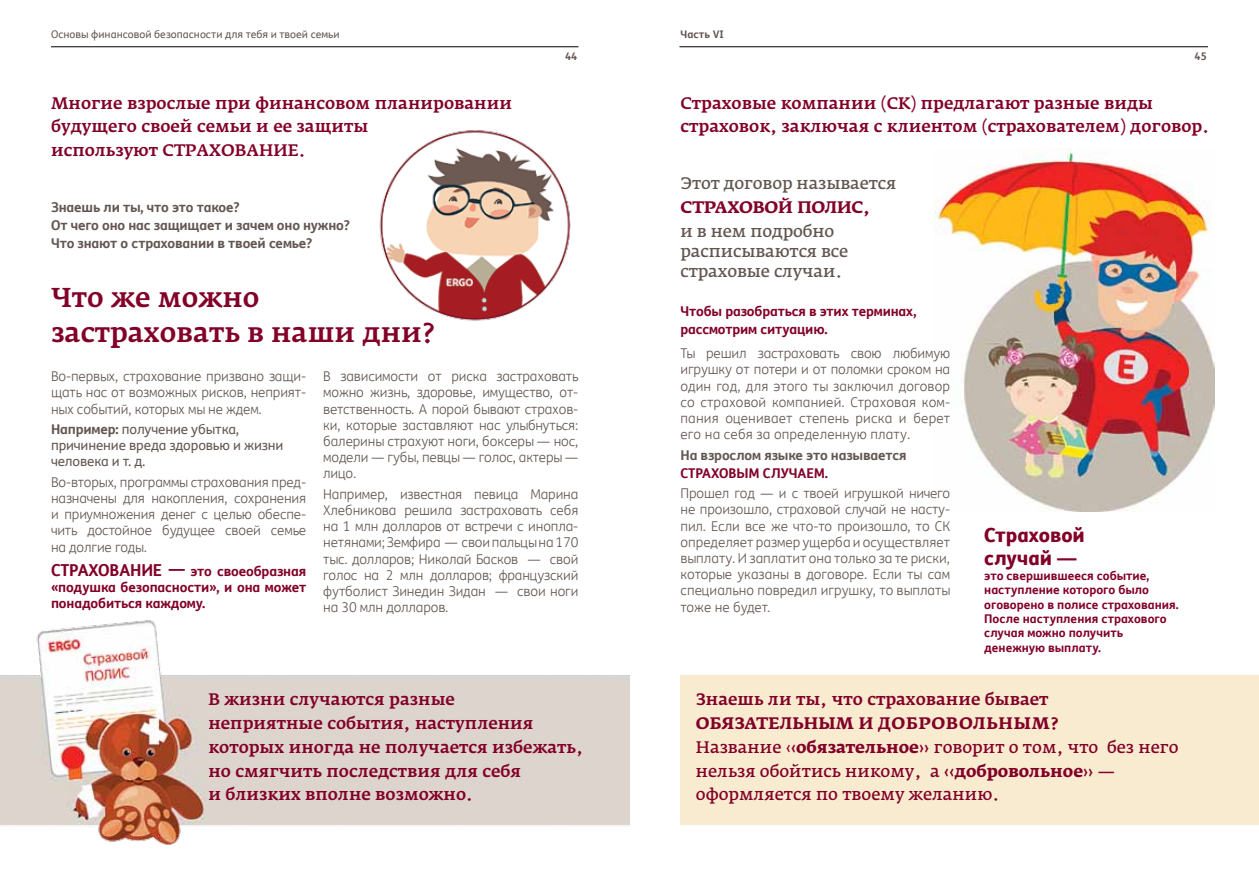
<style>
.page{position:relative;width:1259px;height:893px;background:#fff}
.page>*{position:absolute;margin:0;border:0;box-sizing:border-box;transform-origin:0 0}
.t1{font:500 27px/34.5px "Fedra Serif A Pro";color:#820028}
.t2{font:800 19.5px/23.4px "FS Me Pro";color:#820028}
.t3{font:500 16.5px/24px "Fedra Serif A Pro";color:#820028}
.t4{font:16.5px/23.9px "Fedra Serif A Pro";color:#820028}
.t5{font:16.5px/19.8px "Fedra Serif A Pro";letter-spacing:-.01em;color:#625651}
.t6{font:700 16.5px "Fedra Serif A Pro";letter-spacing:-.01em;color:#820028}
.t7{font:700 16.5px "FS Me Pro";color:#820028}
.t8{font:300 13.5px/16.2px "FS Me Pro";letter-spacing:-.01em;color:#625651;text-align:justify}
.t9{font:700 13.5px/16.2px "FS Me Pro";letter-spacing:-.01em;color:#820028;text-align:justify}
.t10{font:700 13.5px/18px "FS Me Pro";letter-spacing:-.01em;color:#625651}
.t11{font:13.5px/16.2px "FS Me Pro";letter-spacing:-.01em;color:#625651}
.t12{font:700 12px/14.4px "FS Me Pro";color:#820028}
.t13{font:10.5px "FS Me Pro";color:#625651}
.t14{font:700 10.5px "FS Me Pro";color:#625651}
.s1{font-weight:700}
.s2{font-size:16.5px}
</style>
<div class="page">
<hr style="left:51px;top:47px;width:527px;height:1px;background:#000">
<hr style="left:679px;top:47px;width:529px;height:1px;background:#000">
<img style="left:934px;top:150px;width:280px;height:361px">
<img style="left:0;top:620px;width:629px;height:225px">
<img style="left:379px;top:130px;width:192px;height:191px">
<div style="left:680px;top:675px;width:579px;height:150px;background:#f8ebd0"></div>
<p class="t13" style="left:51px;top:27px;width:290px">Основы финансовой безопасности для тебя и твоей семьи</p>
<p class="t14" style="left:680px;top:26px;width:45px">Часть VI</p>
<p class="t14" style="left:565px;top:48px;width:14px">44</p>
<p class="t14" style="left:1194px;top:48px;width:14px">45</p>
<p class="t3" style="left:51px;top:91px;width:462px">Многие взрослые при финансовом планировании будущего своей семьи и ее защиты<br>используют СТРАХОВАНИЕ.</p>
<p class="t3" style="left:680px;top:91px;width:530px">Страховые компании (СК) предлагают разные виды страховок, заключая с клиентом (страхователем) договор.</p>
<p class="t10" style="left:51px;top:198px;width:300px">Знаешь ли ты, что это такое?<br>От чего оно нас защищает и зачем оно нужно?<br>Что знают о страховании в твоей семье?</p>
<h1 class="t1" style="left:51px;top:280px;width:385px">Что же можно застраховать в наши дни?</h1>
<p class="t8" style="left:51px;top:368px;width:255px">Во-первых, страхование призвано защи&shy;щать нас от возможных рисков, неприят&shy;ных событий, которых мы не ждем.</p>
<p class="t11" style="left:51px;top:421px;width:234px"><span class="s1">Например:</span> получение убытка, причинение вреда здоровью и жизни человека и т. д.</p>
<p class="t8" style="left:51px;top:474px;width:257px">Во-вторых, программы страхования пред&shy;назначены для накопления, сохранения и приумножения денег с целью обеспе&shy;чить достойное будущее своей семье на долгие годы.</p>
<p class="t7" style="left:51px;top:557px;width:59px">Страховани</p>
<p class="t9" style="left:51px;top:562px;width:257px;text-indent:102px"><span class="s2">е —</span> это своеобразная «подушка безопасности», и она может понадобиться каждому.</p>
<p class="t8" style="left:323px;top:368px;width:257px;text-align:left">В зависимости от риска застраховать можно жизнь, здоровье, имущество, от-- ветственность. А порой бывают страхов&shy;ки, которые заставляют нас улыбнуться: балерины страхуют ноги, боксеры — нос, модели — губы, певцы — голос, актеры — лицо.</p>
<p class="t8" style="left:323px;top:486px;width:257px">Например, известная певица Марина Хлебникова решила застраховать себя на 1 млн долларов от встречи с инопла&shy;нетянами; Земфира — свои пальцы на 170 тыс. долларов; Николай Басков — свой голос на 2 млн долларов; французский футболист Зинедин Зидан — свои ноги на 30 млн долларов.</p>
<p class="t5" style="left:680px;top:174px;width:217px">Этот договор называется</p>
<p class="t6" style="left:680px;top:197px;width:73px">СТРАХОВОЙ</p>
<p class="t6" style="left:797px;top:197px;width:29px">ПОЛИ</p>
<p class="t6" style="left:851px;top:197px;width:20px">С,</p>
<p class="t5" style="left:680px;top:222px;width:169px">и в нем подробно расписываются все страховые случаи.</p>
<p class="t9" style="left:680px;top:302px;width:237px;line-height:18px">Чтобы разобраться в этих терминах, рассмотрим ситуацию.</p>
<p class="t8" style="left:680px;top:345px;width:271px">Ты решил застраховать свою любимую игрушку от потери и от поломки сроком на один год, для этого ты заключил договор со страховой компанией. Страховая ком&shy;пания оценивает степень риска и берет его на себя за определенную плату.</p>
<p class="t10" style="left:680px;top:445px;width:227px">На взрослом языке это называется</p>
<p class="t9" style="left:680px;top:464px;width:9px">стра</p>
<p class="t9" style="left:711px;top:464px;width:80px">ховым случа</p>
<p class="t9" style="left:806px;top:464px;width:23px">ем.</p>
<p class="t8" style="left:680px;top:485px;width:271px">Прошел год — и с твоей игрушкой ничего не произошло, страховой случай не насту&shy;пил. Если все же что-то произошло, то СК определяет размер ущерба и осуществляет выплату. И заплатит она только за те риски, которые указаны в договоре. Если ты сам специально повредил игрушку, то выплаты тоже не будет.</p>
<h2 class="t2" style="left:984px;top:522px;width:102px">Страховой случай —</h2>
<p class="t12" style="left:984px;top:568px;width:196px">это свершившееся событие, наступление которого было оговорено в полисе страхования.<br>После наступления страхового случая можно получить денежную выплату.</p>
<p class="t3" style="left:208px;top:687px;width:376px">В жизни случаются разные<br>неприятные события, наступления которых иногда не получается избежать, но смягчить последствия для себя<br>и близких вполне возможно.</p>
<p class="t3" style="left:696px;top:687px;width:354px">Знаешь ли ты, что страхование бывает</p>
<p class="t4" style="left:696px;top:711px;width:484px"><span class="s1">обязательным и добровольным?<br></span>Название ‹<span class="s1">‹обязательное››</span> говорит о том, что без него нельзя обойтись никому, а <span class="s1">‹‹добровольное›› — </span>оформляется по твоему желанию.</p>
</div>
